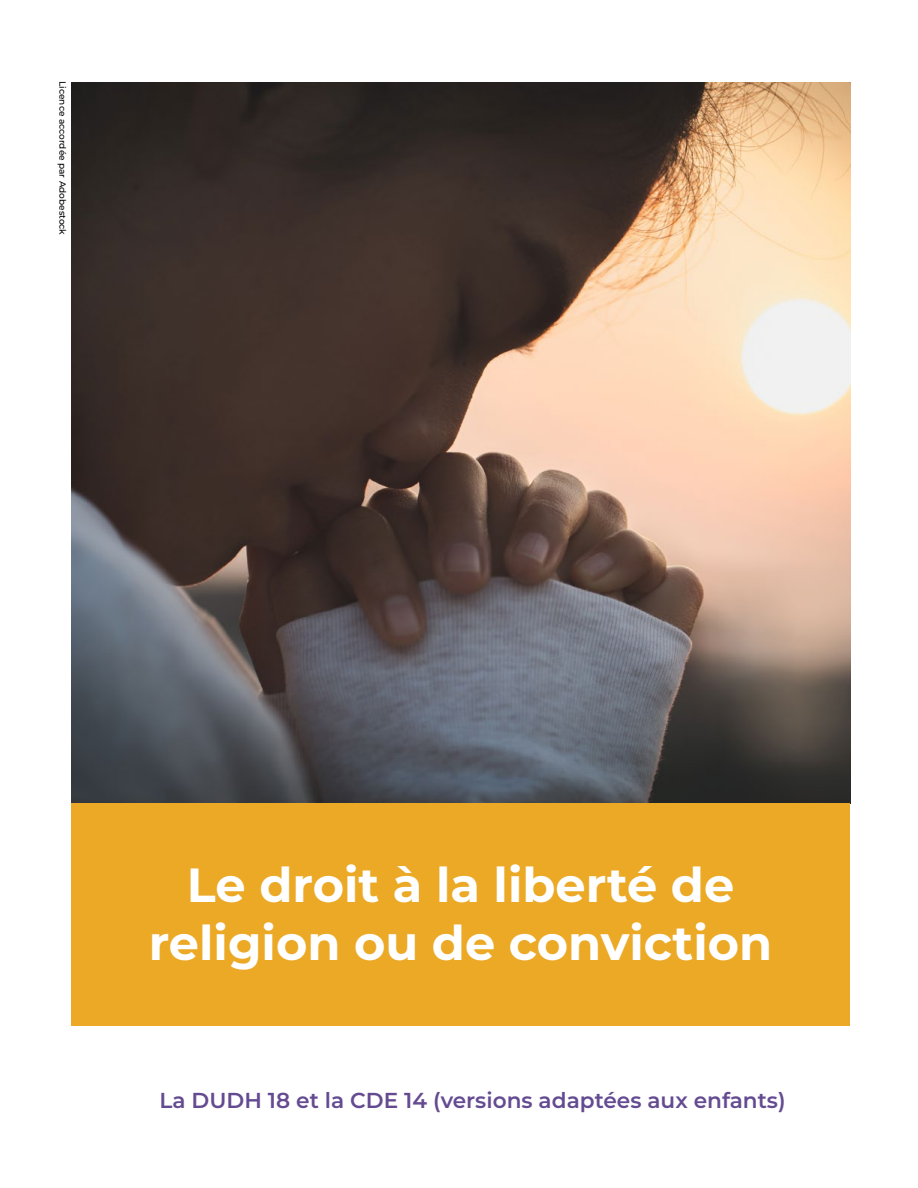
<style>
.page{position:relative;width:918px;height:1188px;background:#fff}
.page>*{position:absolute;margin:0;border:0;box-sizing:border-box;transform-origin:0 0}
.t1{font:700 47.85px/57.4px "Montserrat";color:#fff;text-align:center}
.t2{font:600 21.6px "Montserrat";color:#644b91}
.t3{font:500 9px "Montserrat";color:#000}
</style>
<div class="page">
<img style="left:71px;top:82px;width:779px;height:721px">
<div style="left:71px;top:803px;width:779px;height:223px;background:#eba925"></div>
<p class="t3" style="left:69px;top:81px;width:156px;rotate:90deg">Licence accordée par Adobestock</p>
<h1 class="t1" style="left:149px;top:854px;width:625px">Le droit à la liberté de religion ou de conviction</h1>
<p class="t2" style="left:159px;top:1085px;width:628px">La DUDH 18 et la CDE 14 (versions adaptées aux enfants)</p>
</div>
